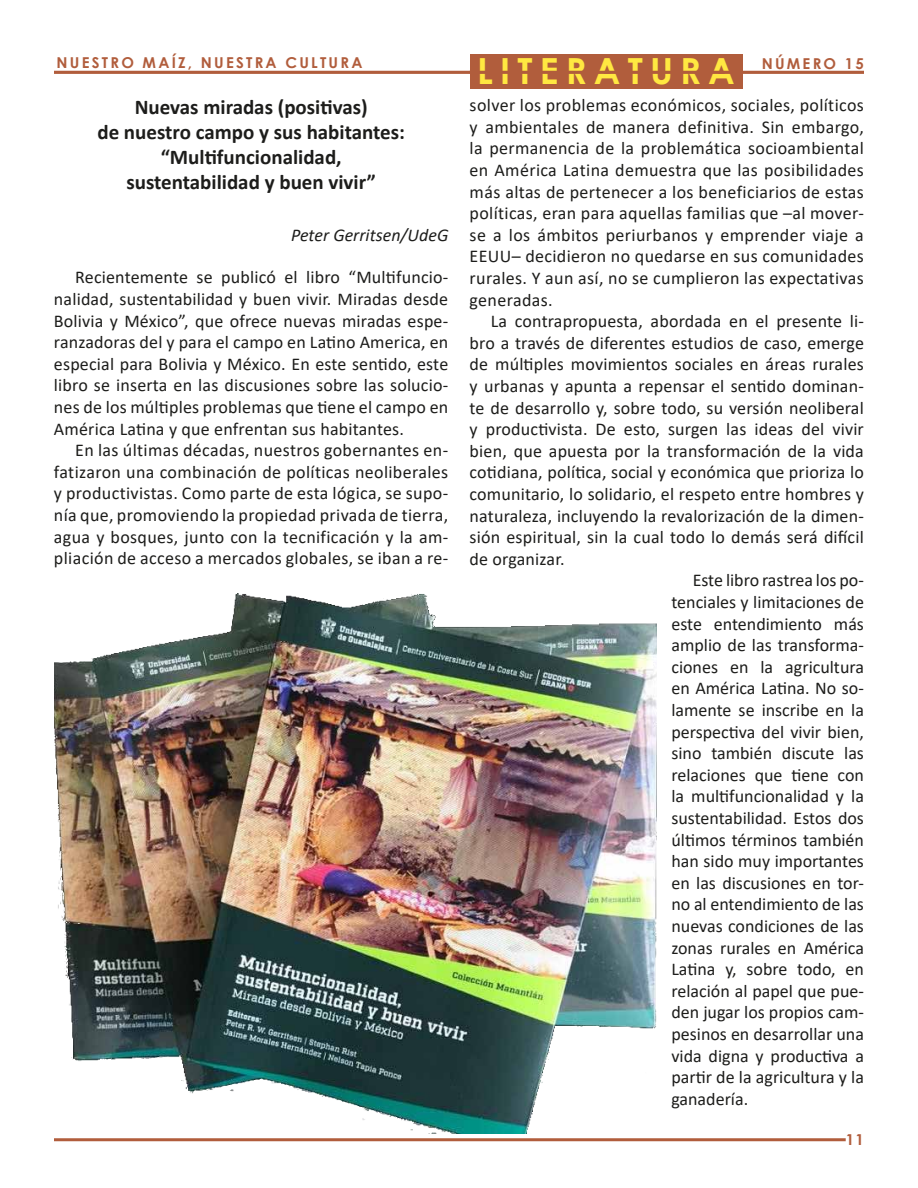
<style>
.page{position:relative;width:918px;height:1188px;background:#fff}
.page>*{position:absolute;margin:0;border:0;box-sizing:border-box;transform-origin:0 0}
.t1{font:700 36px "Century Gothic";letter-spacing:.2em;color:#ffe841}
.t2{font:700 21px/25.2px "Calibri";color:#1d1d1b;text-align:center}
.t3{font:18px/21.6px "Calibri";color:#1d1d1b;text-align:justify}
.t4{font:italic 18px "Calibri";color:#1d1d1b}
.t5{font:700 15px "Century Gothic";letter-spacing:.15em;color:#b15d3c}
</style>
<div class="page">
<hr style="left:54px;top:71px;width:810px;height:3px;background:#b15d3c">
<hr style="left:54px;top:1138px;width:792px;height:3px;background:#b15d3c">
<img style="left:54px;top:593px;width:603px;height:541px">
<div style="left:470px;top:54px;width:272px;height:34px;background:#b15d3c"></div>
<p class="t5" style="left:57px;top:52px;width:307px">NUESTRO MAÍZ, NUESTRA CULTURA</p>
<p class="t5" style="left:762px;top:52px;width:104px">NÚMERO 15</p>
<h1 class="t1" style="left:477px;top:44px;width:259px">LITERATURA</h1>
<p class="t2" style="left:97px;top:94px;width:309px">Nuevas miradas (positivas)<br>de nuestro campo y sus habitantes: “Multifuncionalidad, sustentabilidad y buen vivir”</p>
<p class="t4" style="left:291px;top:222px;width:159px">Peter Gerritsen/UdeG</p>
<p class="t3" style="left:54px;top:266px;width:396px;text-indent:21px">Recientemente se publicó el libro “Multifuncio&shy;nalidad, sustentabilidad y buen vivir. Miradas desde Bolivia y México”, que ofrece nuevas miradas espe&shy;ranzadoras del y para el campo en Latino America, en especial para Bolivia y México. En este sentido, este libro se inserta en las discusiones sobre las solucio&shy;nes de los múltiples problemas que tiene el campo en América Latina y que enfrentan sus habitantes.</p>
<p class="t3" style="left:54px;top:439px;width:396px;text-indent:21px">En las últimas décadas, nuestros gobernantes en&shy;fatizaron una combinación de políticas neoliberales y productivistas. Como parte de esta lógica, se supo&shy;nía que, promoviendo la propiedad privada de tierra, agua y bosques, junto con la tecnificación y la am&shy;pliación de acceso a mercados globales, se iban a re-</p>
<p class="t3" style="left:470px;top:94px;width:396px">solver los problemas económicos, sociales, políticos y ambientales de manera definitiva. Sin embargo, la permanencia de la problemática socioambiental en América Latina demuestra que las posibilidades más altas de pertenecer a los beneficiarios de estas políticas, eran para aquellas familias que –al mover&shy;se a los ámbitos periurbanos y emprender viaje a EEUU– decidieron no quedarse en sus comunidades rurales. Y aun así, no se cumplieron las expectativas generadas.</p>
<p class="t3" style="left:491px;top:310px;width:375px">La contrapropuesta, abordada en el presente li-</p>
<p class="t3" style="left:470px;top:332px;width:396px">bro a través de diferentes estudios de caso, emerge</p>
<p class="t3" style="left:470px;top:353px;width:396px">de múltiples movimientos sociales en áreas rurales</p>
<p class="t3" style="left:470px;top:375px;width:396px">y urbanas y apunta a repensar el sentido dominan-</p>
<p class="t3" style="left:470px;top:396px;width:396px">te de desarrollo y, sobre todo, su versión neoliberal</p>
<p class="t3" style="left:470px;top:418px;width:396px">y productivista. De esto, surgen las ideas del vivir</p>
<p class="t3" style="left:470px;top:440px;width:396px">bien, que apuesta por la transformación de la vida</p>
<p class="t3" style="left:470px;top:461px;width:396px">cotidiana, política, social y económica que prioriza lo</p>
<p class="t3" style="left:470px;top:483px;width:396px">comunitario, lo solidario, el respeto entre hombres y</p>
<p class="t3" style="left:470px;top:504px;width:396px">naturaleza, incluyendo la revalorización de la dimen-</p>
<p class="t3" style="left:470px;top:526px;width:396px">sión espiritual, sin la cual todo lo demás será difícil</p>
<p class="t3" style="left:470px;top:548px;width:96px">de organizar.</p>
<p class="t3" style="left:693px;top:569px;width:173px">Este libro rastrea los po-</p>
<p class="t3" style="left:671px;top:591px;width:194px">tenciales y limitaciones de</p>
<p class="t3" style="left:671px;top:612px;width:194px">este entendimiento más</p>
<p class="t3" style="left:671px;top:634px;width:194px">amplio de las transforma-</p>
<p class="t3" style="left:671px;top:656px;width:194px">ciones en la agricultura</p>
<p class="t3" style="left:671px;top:677px;width:194px">en América Latina. No so-</p>
<p class="t3" style="left:671px;top:699px;width:194px">lamente se inscribe en la</p>
<p class="t3" style="left:671px;top:720px;width:194px">perspectiva del vivir bien,</p>
<p class="t3" style="left:671px;top:742px;width:194px">sino también discute las</p>
<p class="t3" style="left:671px;top:764px;width:194px">relaciones que tiene con</p>
<p class="t3" style="left:671px;top:785px;width:194px">la multifuncionalidad y la</p>
<p class="t3" style="left:671px;top:807px;width:194px">sustentabilidad. Estos dos</p>
<p class="t3" style="left:671px;top:828px;width:194px">últimos términos también</p>
<p class="t3" style="left:671px;top:850px;width:194px">han sido muy importantes</p>
<p class="t3" style="left:671px;top:872px;width:194px">en las discusiones en tor-</p>
<p class="t3" style="left:671px;top:893px;width:194px">no al entendimiento de las</p>
<p class="t3" style="left:671px;top:915px;width:194px">nuevas condiciones de las</p>
<p class="t3" style="left:671px;top:936px;width:194px">zonas rurales en América</p>
<p class="t3" style="left:671px;top:958px;width:194px">Latina y, sobre todo, en</p>
<p class="t3" style="left:671px;top:980px;width:194px">relación al papel que pue-</p>
<p class="t3" style="left:671px;top:1001px;width:194px">den jugar los propios cam-</p>
<p class="t3" style="left:671px;top:1023px;width:194px">pesinos en desarrollar una</p>
<p class="t3" style="left:671px;top:1044px;width:194px">vida digna y productiva a</p>
<p class="t3" style="left:671px;top:1066px;width:194px">partir de la agricultura y la</p>
<p class="t3" style="left:671px;top:1088px;width:78px">ganadería.</p>
<p class="t5" style="left:846px;top:1128px;width:20px">11</p>
</div>
